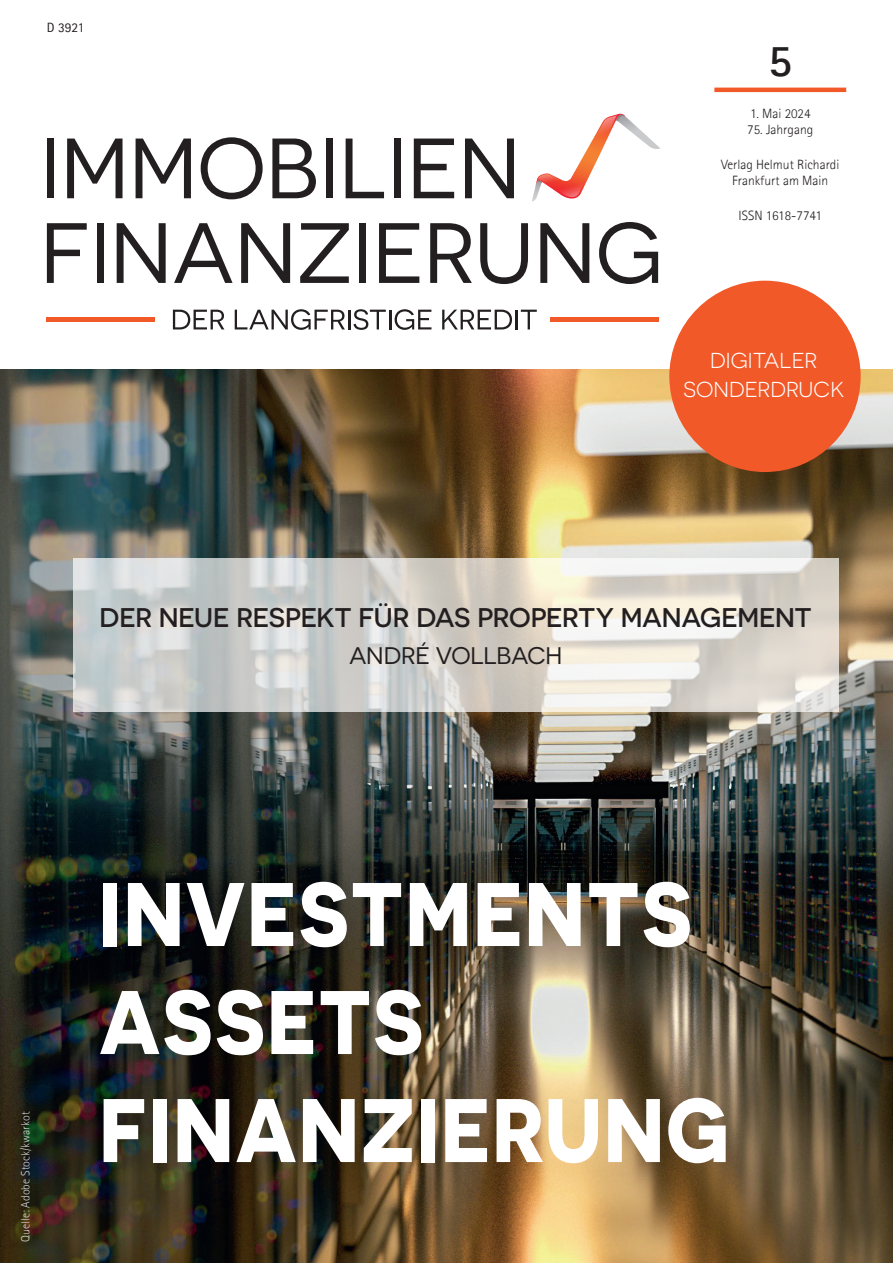
<style>
.page{position:relative;width:893px;height:1263px;background:#fff}
.page>*{position:absolute;margin:0;border:0;box-sizing:border-box;transform-origin:0 0}
.t1{font:700 90px/108px "Novecentosanswide";letter-spacing:.02em;color:#fff;scale:.9 1}
.t2{font:700 45px "Agfa Rotis Sans Serif";color:#231f20}
.t3{font:500 27px "Novecentosanswide";letter-spacing:-.015em;color:#231f20}
.t4{font:24px "Novecentosanswide";letter-spacing:-.015em;color:#231f20}
.t5{font:21.6px/28.3px "Novecentosanswide";color:#fff;text-align:center}
.t6{font:300 13.5px/16.5px "Agfa Rotis Sans Serif";color:#231f20;text-align:center}
.t7{font:13.5px "Agfa Rotis Sans Serif";color:#231f20}
.t8{font:300 12px "Agfa Rotis Sans Serif";color:#d1d2d4}
</style>
<div class="page">
<img style="left:0;top:370px;width:893px;height:893px">
<svg style="left:47px;top:223px;width:40px;height:60px"></svg>
<div style="left:97px;top:223px;width:7px;height:60px;background:#231f20"></div>
<svg style="left:117px;top:223px;width:49px;height:60px"></svg>
<svg style="left:174px;top:223px;width:59px;height:60px"></svg>
<svg style="left:241px;top:223px;width:49px;height:60px"></svg>
<svg style="left:300px;top:223px;width:49px;height:60px"></svg>
<div style="left:359px;top:223px;width:7px;height:60px;background:#231f20"></div>
<svg style="left:379px;top:223px;width:40px;height:60px"></svg>
<svg style="left:430px;top:223px;width:42px;height:60px"></svg>
<svg style="left:480px;top:223px;width:48px;height:61px"></svg>
<svg style="left:540px;top:223px;width:49px;height:60px"></svg>
<svg style="left:599px;top:222px;width:59px;height:62px"></svg>
<svg style="left:173px;top:310px;width:51px;height:19px"></svg>
<svg style="left:235px;top:309px;width:196px;height:21px"></svg>
<svg style="left:442px;top:310px;width:70px;height:19px"></svg>
<hr style="left:515px;top:310px;width:3px;height:19px;background:#231f20">
<svg style="left:521px;top:310px;width:16px;height:19px"></svg>
<hr style="left:47px;top:317px;width:108px;height:4px;background:#f15929">
<hr style="left:551px;top:317px;width:108px;height:4px;background:#f15929">
<div style="left:47px;top:139px;width:7px;height:59px;background:#231f20"></div>
<svg style="left:67px;top:139px;width:56px;height:59px"></svg>
<svg style="left:136px;top:139px;width:55px;height:59px"></svg>
<svg style="left:201px;top:137px;width:62px;height:62px"></svg>
<svg style="left:272px;top:139px;width:44px;height:59px"></svg>
<div style="left:326px;top:139px;width:6px;height:59px;background:#231f20"></div>
<svg style="left:346px;top:139px;width:38px;height:59px"></svg>
<div style="left:394px;top:139px;width:7px;height:59px;background:#231f20"></div>
<svg style="left:414px;top:139px;width:40px;height:59px"></svg>
<svg style="left:465px;top:139px;width:49px;height:59px"></svg>
<svg style="left:532px;top:113px;width:128px;height:89px"></svg>
<hr style="left:714px;top:88px;width:132px;height:4px;background:#f15929">
<svg style="left:73px;top:558px;width:765px;height:153px;background:#d7d6d0"></svg>
<div style="left:669px;top:281px;width:192px;height:191px;background:#f15929;border-radius:50%"></div>
<p class="t7" style="left:47px;top:19px;width:39px">D 3921</p>
<h2 class="t2" style="left:768px;top:32px;width:26px">5</h2>
<p class="t6" style="left:750px;top:105px;width:62px">1. Mai 2024</p>
<p class="t6" style="left:747px;top:121px;width:67px">75. Jahrgang</p>
<p class="t6" style="left:721px;top:156px;width:120px">Verlag Helmut Richardi<br>Frankfurt am Main</p>
<p class="t6" style="left:739px;top:207px;width:85px">ISSN 1618-7741</p>
<h3 class="t5" style="left:684px;top:346px;width:162px">DIGITALER<br>SONDERDRUCK</h3>
<h3 class="t3" style="left:100px;top:602px;width:714px">DER NEUE RESPEKT FÜR DAS PROPERTY MANAGEMENT</h3>
<h3 class="t4" style="left:349px;top:642px;width:215px">ANDRÉ VOLLBACH</h3>
<p class="t8" style="left:19px;top:1242px;width:132px;rotate:-90deg">Quelle: Adobe Stock/kwarkot</p>
<h1 class="t1" style="left:99px;top:858px;width:702px">INVESTMENTS<br>ASSETS<br>FINANZIERUNG</h1>
</div>
